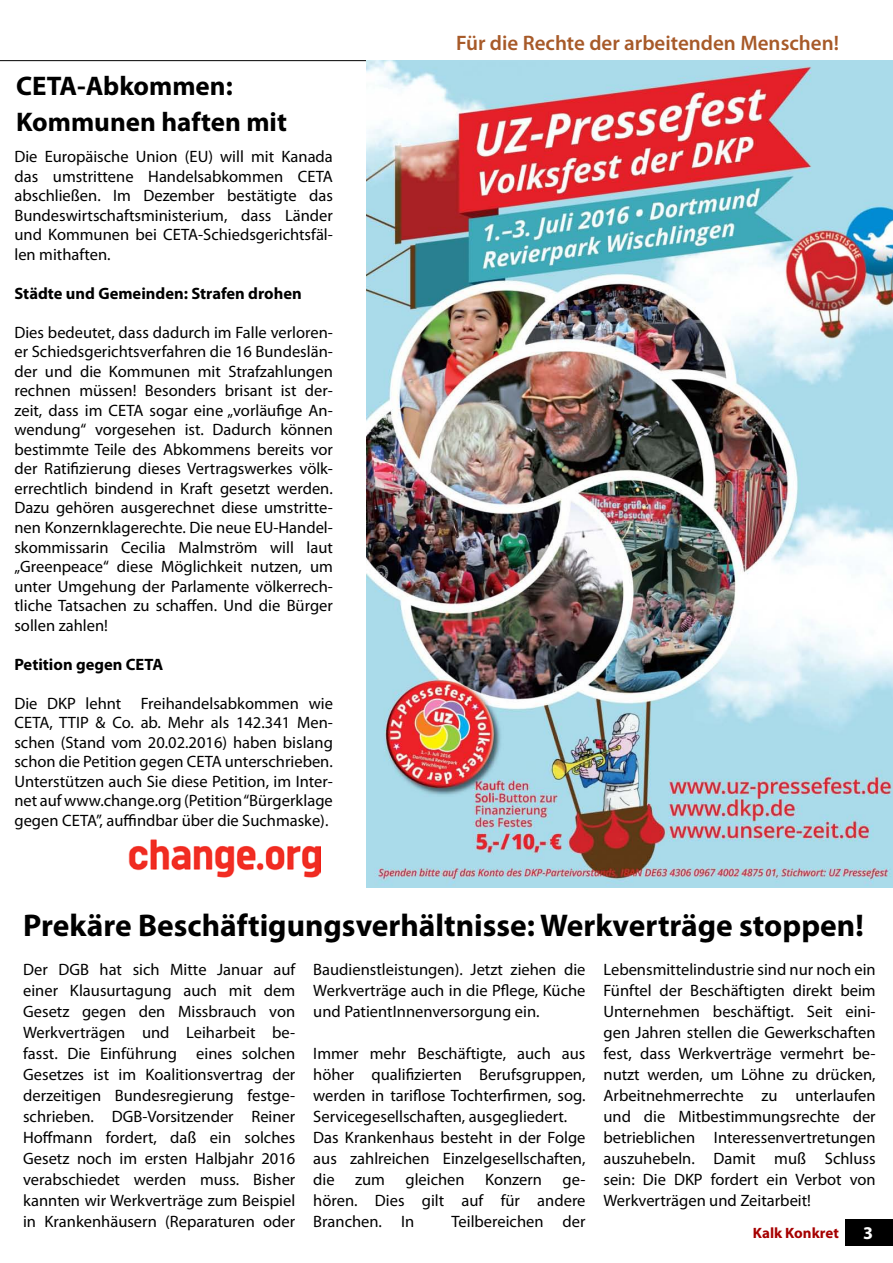
<style>
.page{position:relative;width:893px;height:1263px;background:#fff}
.page>*{position:absolute;margin:0;border:0;box-sizing:border-box;transform-origin:0 0}
.t1{font:700 31.5px "Myriad Pro";color:#000}
.t2{font:700 27px/36px "Myriad Pro";color:#000}
.t3{font:600 21px "Myriad Pro";color:#a75a29}
.t4{font:700 18px "Myriad Pro";color:#fff}
.t5{font:16.5px/21px "Myriad Pro";color:#000;text-align:justify}
.t6{font:700 16.5px "Myriad Pro";color:#000}
.t7{font:700 15px "Myriad Pro";color:#a60000}
</style>
<div class="page">
<svg style="left:0;top:60px;width:893px;height:1px"></svg>
<div style="left:846px;top:1219px;width:47px;height:26px;background:#000"></div>
<img style="left:366px;top:61px;width:526px;height:827px">
<img style="left:129px;top:839px;width:191px;height:39px">
<h2 class="t2" style="left:16px;top:67px;width:272px">CETA-Abkommen:<br>Kommunen haften mit</h2>
<p class="t5" style="left:14px;top:147px;width:320px;line-height:19.5px">Die Europäische Union (EU) will mit Kanada das umstrittene Handelsabkommen CETA abschließen. Im Dezember bestätigte das Bundeswirtschaftsministerium, dass Länder und Kommunen bei CETA-Schiedsgerichtsfäl&shy;len mithaften.</p>
<p class="t6" style="left:14px;top:283px;width:289px">Städte und Gemeinden: Strafen drohen</p>
<p class="t5" style="left:14px;top:322px;width:320px;line-height:19.5px">Dies bedeutet, dass dadurch im Falle verloren&shy;er Schiedsgerichtsverfahren die 16 Bundeslän&shy;der und die Kommunen mit Strafzahlungen rechnen müssen! Besonders brisant ist der&shy;zeit, dass im CETA sogar eine „vorläufige An&shy;wendung“ vorgesehen ist. Dadurch können bestimmte Teile des Abkommens bereits vor der Ratifizierung dieses Vertragswerkes völk&shy;errechtlich bindend in Kraft gesetzt werden.<br>Dazu gehören ausgerechnet diese umstritte&shy;nen Konzernklagerechte. Die neue EU-Handel&shy;skommissarin Cecilia Malmström will laut „Greenpeace“ diese Möglichkeit nutzen, um unter Umgehung der Parlamente völkerrech&shy;tliche Tatsachen zu schaffen. Und die Bürger sollen zahlen!</p>
<p class="t6" style="left:14px;top:653px;width:150px">Petition gegen CETA</p>
<p class="t5" style="left:14px;top:693px;width:320px;line-height:19.5px">Die DKP lehnt Freihandelsabkommen wie CETA, TTIP &amp; Co. ab. Mehr als 142.341 Men&shy;schen (Stand vom 20.02.2016) haben bislang schon die Petition gegen CETA unterschrieben.<br>Unterstützen auch Sie diese Petition, im Inter&shy;net auf www.change.org (Petition “Bürgerklage gegen CETA”, auffindbar über die Suchmaske).</p>
<p class="t3" style="left:456px;top:29px;width:384px">Für die Rechte der arbeitenden Menschen!</p>
<h1 class="t1" style="left:23px;top:904px;width:842px">Prekäre Beschäftigungsverhältnisse: Werkverträge stoppen!</h1>
<p class="t5" style="left:23px;top:959px;width:274px">Der DGB hat sich Mitte Januar auf einer Klausurtagung auch mit dem Gesetz gegen den Missbrauch von Werkverträgen und Leiharbeit be&shy;fasst. Die Einführung eines solchen Gesetzes ist im Koalitionsvertrag der derzeitigen Bundesregierung festge&shy;schrieben. DGB-Vorsitzender Reiner Hoffmann fordert, daß ein solches Gesetz noch im ersten Halbjahr 2016 verabschiedet werden muss. Bisher kannten wir Werkverträge zum Beispiel in Krankenhäusern (Reparaturen oder</p>
<p class="t5" style="left:313px;top:959px;width:274px">Baudienstleistungen). Jetzt ziehen die Werkverträge auch in die Pflege, Küche und PatientInnenversorgung ein.</p>
<p class="t5" style="left:313px;top:1043px;width:274px;text-align:left">Immer mehr Beschäftigte, auch aus höher qualifizierten Berufsgruppen, werden in tariflose Tochterfirmen, sog.<br>Servicegesellschaften, ausgegliedert.<br>Das Krankenhaus besteht in der Folge aus zahlreichen Einzelgesellschaften, die zum gleichen Konzern ge&shy;hören. Dies gilt auf für andere Branchen. In</p>
<p class="t5" style="left:452px;top:1211px;width:135px">Teilbereichen der</p>
<p class="t5" style="left:603px;top:959px;width:274px">Lebensmittelindustrie sind nur noch ein Fünftel der Beschäftigten direkt beim Unternehmen beschäftigt. Seit eini&shy;gen Jahren stellen die Gewerkschaften fest, dass Werkverträge vermehrt be&shy;nutzt werden, um Löhne zu drücken, Arbeitnehmerrechte zu unterlaufen und die Mitbestimmungsrechte der betrieblichen Interessenvertretungen auszuhebeln. Damit muß Schluss sein: Die DKP fordert ein Verbot von Werkverträgen und Zeitarbeit!</p>
<p class="t7" style="left:753px;top:1223px;width:88px">Kalk Konkret</p>
<p class="t4" style="left:863px;top:1221px;width:11px">3</p>
</div>
